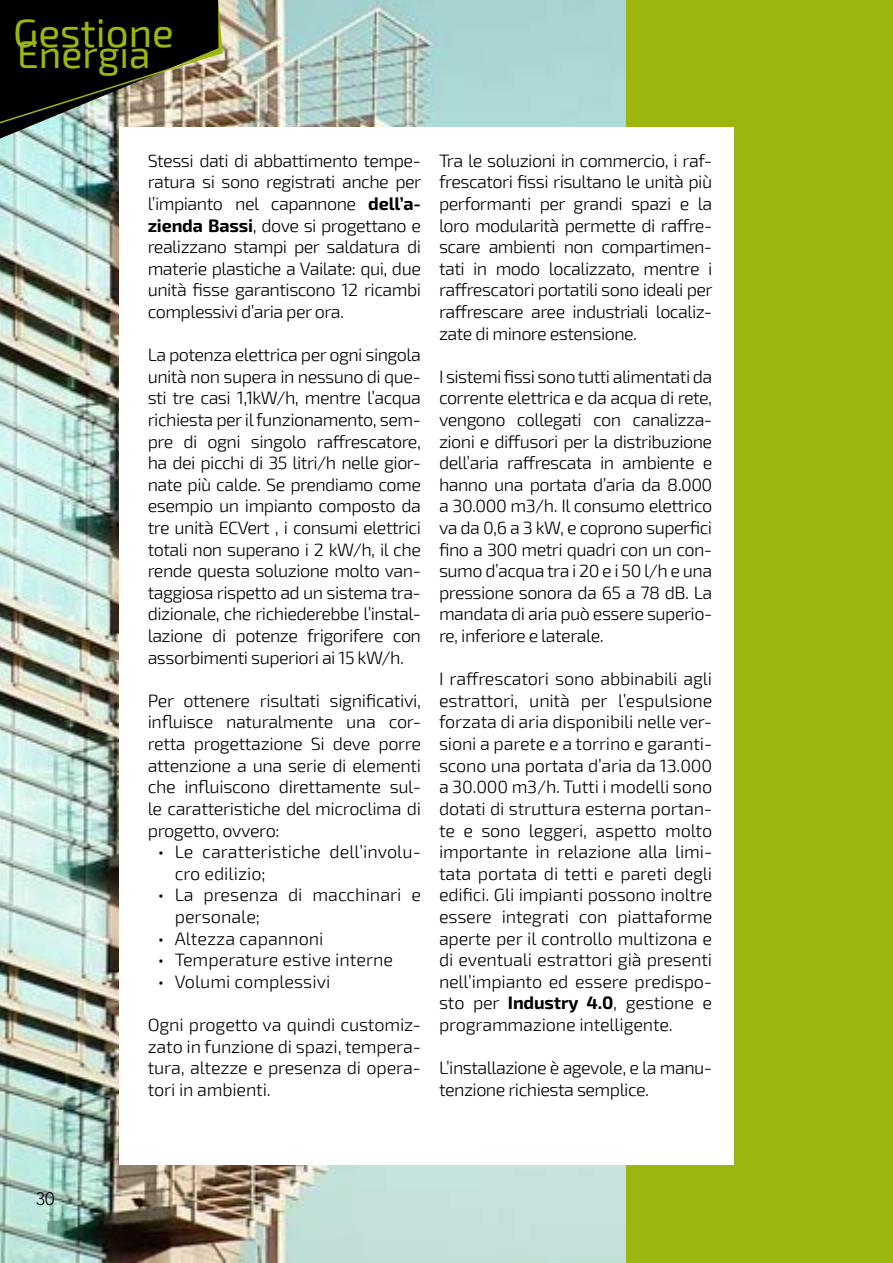
<style>
.page{position:relative;width:893px;height:1263px;background:#fff}
.page>*{position:absolute;margin:0;border:0;box-sizing:border-box;transform-origin:0 0}
.t1{font:40.35px "Exo 2";color:#9cb60f}
.t2{font:38.85px "Exo 2";color:#9cb60f}
.t3{font:300 18px/21.6px "Exo 2";letter-spacing:-.02em;color:#000;text-align:justify}
.t4{font:300 18px/21.6px "Exo 2";color:#000}
.t5{font:300 18px "Avenir LT Std";color:#000}
.s1{font-weight:700}
</style>
<div class="page">
<img style="left:0;top:0;width:626px;height:1263px">
<div style="left:626px;top:0;width:267px;height:1263px;background:#9cb60f"></div>
<div style="left:119px;top:127px;width:614px;height:1038px;background:#fff"></div>
<svg style="left:0;top:0;width:224px;height:139px;background:#3e3e36"></svg>
<h1 class="t1" style="left:13px;top:6px;width:162px">Gestione</h1>
<h2 class="t2" style="left:17px;top:30px;width:135px">Energia</h2>
<p class="t3" style="left:148px;top:149px;width:275px">Stessi dati di abbattimento tempe&shy;ratura si sono registrati anche per l’impianto nel capannone <span class="s1">dell’a&shy;zienda Bassi</span>, dove si progettano e realizzano stampi per saldatura di materie plastiche a Vailate: qui, due unità fisse garantiscono 12 ricambi complessivi d’aria per ora.</p>
<p class="t3" style="left:148px;top:343px;width:275px">La potenza elettrica per ogni singola unità non supera in nessuno di que&shy;sti tre casi 1,1kW/h, mentre l’acqua richiesta per il funzionamento, sem&shy;pre di ogni singolo raffrescatore, ha dei picchi di 35 litri/h nelle gior&shy;nate più calde. Se prendiamo come esempio un impianto composto da tre unità ECVert , i consumi elettrici totali non superano i 2 kW/h, il che rende questa soluzione molto van&shy;taggiosa rispetto ad un sistema tra&shy;dizionale, che richiederebbe l’instal&shy;lazione di potenze frigorifere con assorbimenti superiori ai 15 kW/h.</p>
<p class="t3" style="left:148px;top:689px;width:275px">Per ottenere risultati significativi, influisce naturalmente una cor&shy;retta progettazione Si deve porre attenzione a una serie di elementi che influiscono direttamente sul&shy;le caratteristiche del microclima di progetto, ovvero:</p>
<p class="t4" style="left:175px;top:840px;width:248px;text-indent:-17px">• Le caratteristiche dell’involu&shy;cro edilizio;</p>
<p class="t4" style="left:175px;top:883px;width:248px;text-indent:-17px">• La presenza di macchinari e personale;</p>
<p class="t4" style="left:158px;top:926px;width:167px">• Altezza capannoni</p>
<p class="t4" style="left:158px;top:948px;width:237px">• Temperature estive interne</p>
<p class="t4" style="left:158px;top:970px;width:174px">• Volumi complessivi</p>
<p class="t3" style="left:148px;top:1013px;width:275px">Ogni progetto va quindi customiz&shy;zato in funzione di spazi, tempera&shy;tura, altezze e presenza di opera&shy;tori in ambienti.</p>
<p class="t3" style="left:439px;top:149px;width:275px">Tra le soluzioni in commercio, i raf&shy;frescatori fissi risultano le unità più performanti per grandi spazi e la loro modularità permette di raffre&shy;scare ambienti non compartimen&shy;tati in modo localizzato, mentre i raffrescatori portatili sono ideali per raffrescare aree industriali localiz&shy;zate di minore estensione.</p>
<p class="t3" style="left:439px;top:365px;width:275px">I sistemi fissi sono tutti alimentati da corrente elettrica e da acqua di rete, vengono collegati con canalizza&shy;zioni e diffusori per la distribuzione dell’aria raffrescata in ambiente e hanno una portata d’aria da 8.000 a 30.000 m3/h. Il consumo elettrico va da 0,6 a 3 kW, e coprono superfici fino a 300 metri quadri con un con&shy;sumo d’acqua tra i 20 e i 50 l/h e una pressione sonora da 65 a 78 dB. La mandata di aria può essere superio&shy;re, inferiore e laterale.</p>
<p class="t3" style="left:439px;top:667px;width:275px">I raffrescatori sono abbinabili agli estrattori, unità per l’espulsione forzata di aria disponibili nelle ver&shy;sioni a parete e a torrino e garanti&shy;scono una portata d’aria da 13.000 a 30.000 m3/h. Tutti i modelli sono dotati di struttura esterna portan&shy;te e sono leggeri, aspetto molto importante in relazione alla limi&shy;tata portata di tetti e pareti degli edifici. Gli impianti possono inoltre essere integrati con piattaforme aperte per il controllo multizona e di eventuali estrattori già presenti nell’impianto ed essere predispo&shy;sto per <span class="s1">Industry 4.0</span>, gestione e programmazione intelligente.</p>
<p class="t3" style="left:439px;top:1056px;width:275px">L’installazione è agevole, e la manu&shy;tenzione richiesta semplice.</p>
<p class="t5" style="left:36px;top:1188px;width:20px">30</p>
</div>
